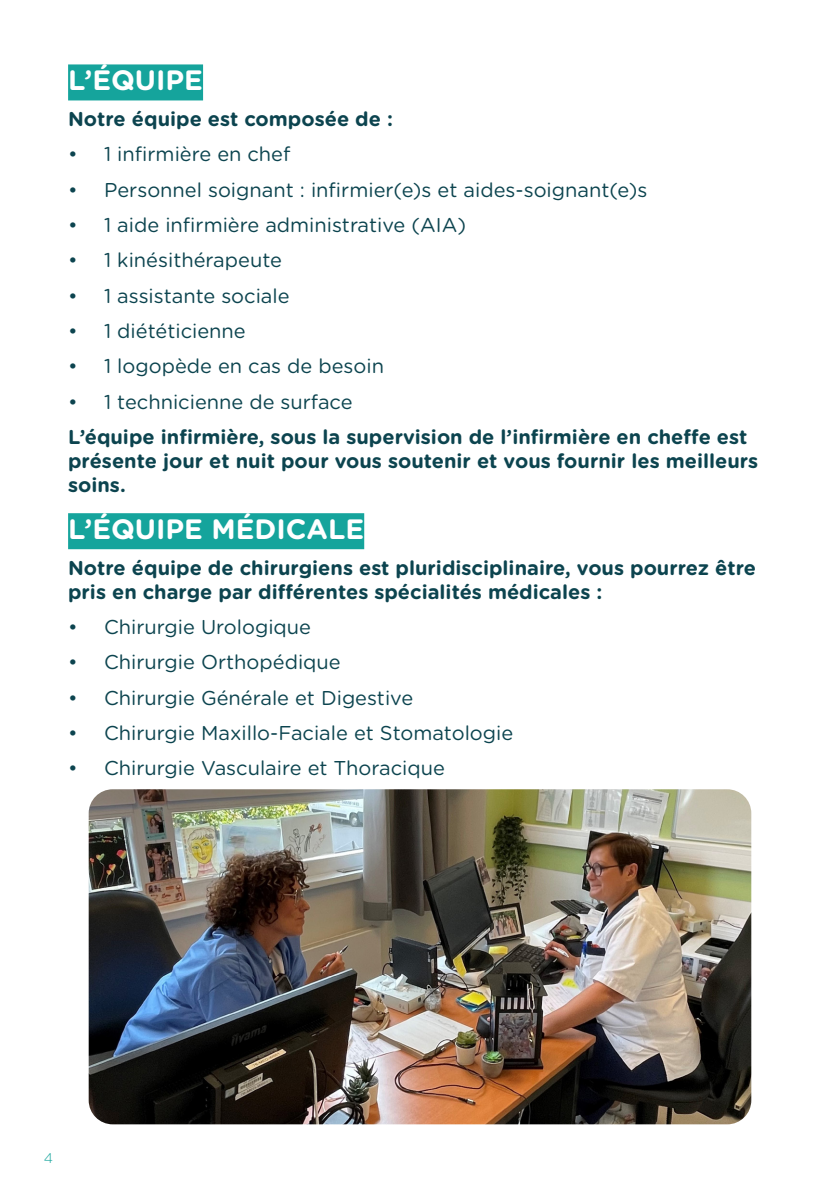
<style>
.page{position:relative;width:840px;height:1191px;background:#fff}
.page>*{position:absolute;margin:0;border:0;box-sizing:border-box;transform-origin:0 0}
.t1{font:700 28px "Gotham Rounded";color:#fff}
.t2{font:20px "Gotham Rounded";color:#0c444f}
.texte_à_lire_-_blanc{font:700 20px/24px "Gotham Rounded";color:#0c444f}
.t3{font:300 14px "Gotham Rounded";color:#15a49c}
</style>
<div class="page">
<img style="left:89px;top:789px;width:661px;height:335px">
<div style="left:68px;top:64px;width:135px;height:36px;background:#15a49c"></div>
<div style="left:68px;top:513px;width:296px;height:36px;background:#15a49c"></div>
<p class="t1" style="left:68px;top:60px;width:136px">L’ÉQUIPE</p>
<p class="texte_à_lire_-_blanc" style="left:68px;top:106px;width:326px">Notre équipe est composée de :</p>
<p class="t2" style="left:68px;top:140px;width:224px">• 1 infirmière en chef</p>
<p class="t2" style="left:68px;top:176px;width:580px">• Personnel soignant : infirmier(e)s et aides-soignant(e)s</p>
<p class="t2" style="left:68px;top:211px;width:399px">• 1 aide infirmière administrative (AIA)</p>
<p class="t2" style="left:68px;top:246px;width:215px">• 1 kinésithérapeute</p>
<p class="t2" style="left:68px;top:282px;width:223px">• 1 assistante sociale</p>
<p class="t2" style="left:68px;top:317px;width:179px">• 1 diététicienne</p>
<p class="t2" style="left:68px;top:352px;width:317px">• 1 logopède en cas de besoin</p>
<p class="t2" style="left:68px;top:388px;width:286px">• 1 technicienne de surface</p>
<p class="texte_à_lire_-_blanc" style="left:68px;top:424px;width:691px">L’équipe infirmière, sous la supervision de l’infirmière en cheffe est présente jour et nuit pour vous soutenir et vous fournir les meilleurs soins.</p>
<p class="t1" style="left:68px;top:509px;width:297px">L’ÉQUIPE MÉDICALE</p>
<p class="texte_à_lire_-_blanc" style="left:68px;top:554px;width:689px">Notre équipe de chirurgiens est pluridisciplinaire, vous pourrez être pris en charge par différentes spécialités médicales :</p>
<p class="t2" style="left:68px;top:613px;width:244px">• Chirurgie Urologique</p>
<p class="t2" style="left:68px;top:648px;width:274px">• Chirurgie Orthopédique</p>
<p class="t2" style="left:68px;top:684px;width:346px">• Chirurgie Générale et Digestive</p>
<p class="t2" style="left:68px;top:719px;width:446px">• Chirurgie Maxillo-Faciale et Stomatologie</p>
<p class="t2" style="left:68px;top:754px;width:378px">• Chirurgie Vasculaire et Thoracique</p>
<p class="t3" style="left:44px;top:1148px;width:11px">4</p>
</div>
